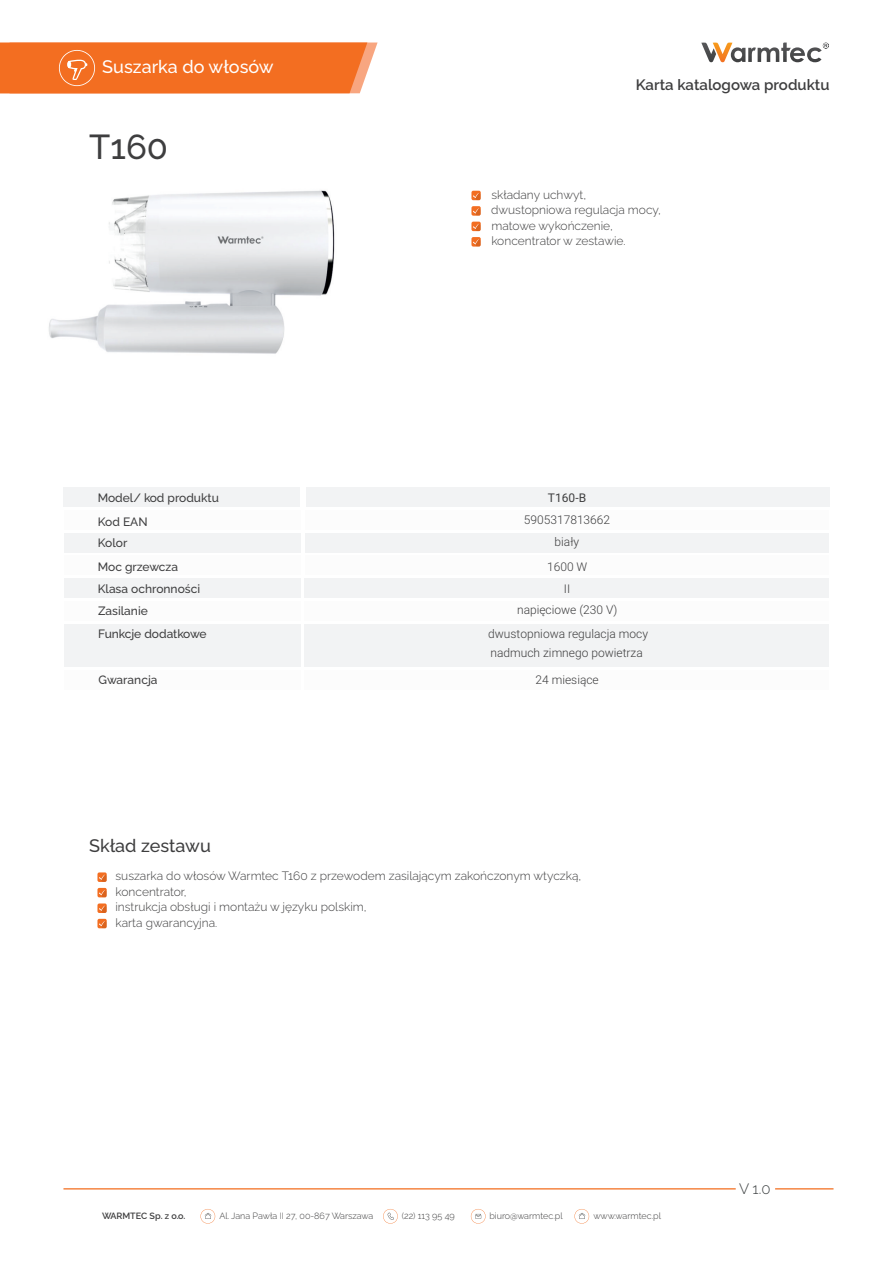
<style>
.page{position:relative;width:893px;height:1263px;background:#fff}
.page>*{position:absolute;margin:0;border:0;box-sizing:border-box;transform-origin:0 0}
.t1{font:500 34.5px "Raleway";color:#3e3e3f}
.t2{font:500 18px "Raleway";color:#fff}
.t3{font:500 18px "Raleway";color:#3e3e3f}
.t4{font:600 15px "Raleway";color:#3e3e3f}
.t5{font:300 15px "Raleway";color:#3c4041}
.t6{font:300 12px/15.3px "Raleway";color:#3e3e3f}
.t7{font:300 12px/21.9px "Roboto";color:#3e3e3f;text-align:center}
.t8{font:500 12px/21.3px "Raleway";color:#3e3e3f}
.t9{font:12px "Roboto";color:#3e3e3f}
.t10{font:300 9px "Raleway";color:#3e3e3f}
.t11{font:600 9px "Raleway";color:#3e3e3f}
</style>
<div class="page">
<svg style="left:0;top:43px;width:378px;height:50px;background:#f3742b"></svg>
<svg style="left:701px;top:42px;width:128px;height:21px"></svg>
<svg style="left:63px;top:1188px;width:673px;height:1px"></svg>
<svg style="left:775px;top:1188px;width:58px;height:1px"></svg>
<svg style="left:383px;top:1209px;width:15px;height:14px"></svg>
<svg style="left:471px;top:1209px;width:15px;height:14px"></svg>
<svg style="left:201px;top:1209px;width:14px;height:14px"></svg>
<svg style="left:574px;top:1209px;width:15px;height:14px"></svg>
<div style="left:471px;top:206px;width:10px;height:10px;background:#f36e21;border-radius:2px"></div>
<svg style="left:473px;top:208px;width:8px;height:8px"></svg>
<div style="left:471px;top:237px;width:10px;height:10px;background:#f36e21;border-radius:2px"></div>
<svg style="left:473px;top:239px;width:8px;height:8px"></svg>
<div style="left:471px;top:222px;width:10px;height:9px;background:#f36e21;border-radius:2px"></div>
<svg style="left:473px;top:224px;width:8px;height:7px"></svg>
<div style="left:64px;top:487px;width:236px;height:20px;background:#f2f3f4"></div>
<div style="left:64px;top:533px;width:236px;height:20px;background:#f2f3f4"></div>
<div style="left:305px;top:533px;width:523px;height:20px;background:#f2f3f4"></div>
<div style="left:64px;top:578px;width:236px;height:20px;background:#f2f3f4"></div>
<div style="left:305px;top:578px;width:524px;height:20px;background:#f2f3f4"></div>
<div style="left:306px;top:487px;width:523px;height:20px;background:#f2f3f4"></div>
<div style="left:471px;top:191px;width:10px;height:9px;background:#f36e21;border-radius:2px"></div>
<svg style="left:473px;top:193px;width:8px;height:7px"></svg>
<div style="left:64px;top:624px;width:236px;height:43px;background:#f2f3f4"></div>
<div style="left:305px;top:624px;width:524px;height:43px;background:#f2f3f4"></div>
<div style="left:97px;top:872px;width:10px;height:10px;background:#f36e21;border-radius:2px"></div>
<svg style="left:99px;top:874px;width:8px;height:8px"></svg>
<div style="left:97px;top:903px;width:10px;height:10px;background:#f36e21;border-radius:2px"></div>
<svg style="left:99px;top:906px;width:8px;height:7px"></svg>
<div style="left:97px;top:919px;width:10px;height:9px;background:#f36e21;border-radius:2px"></div>
<svg style="left:99px;top:921px;width:8px;height:7px"></svg>
<div style="left:97px;top:888px;width:10px;height:9px;background:#f36e21;border-radius:2px"></div>
<svg style="left:99px;top:890px;width:8px;height:7px"></svg>
<img style="left:49px;top:190px;width:286px;height:164px">
<h2 class="t2" style="left:102px;top:56px;width:173px">Suszarka do włosów</h2>
<h1 class="t1" style="left:89px;top:127px;width:80px">T160</h1>
<p class="t8" style="left:98px;top:487px;width:123px">Model/ kod produktu</p>
<p class="t8" style="left:98px;top:511px;width:51px">Kod EAN<br>Kolor</p>
<p class="t6" style="left:491px;top:187px;width:96px">składany uchwyt,</p>
<p class="t4" style="left:636px;top:76px;width:195px">Karta katalogowa produktu</p>
<p class="t6" style="left:491px;top:202px;width:171px">dwustopniowa regulacja mocy,</p>
<p class="t6" style="left:491px;top:218px;width:123px">matowe wykończenie,</p>
<p class="t6" style="left:491px;top:233px;width:136px">koncentrator w zestawie.</p>
<p class="t9" style="left:548px;top:493px;width:40px">T160-B</p>
<p class="t7" style="left:555px;top:532px;width:26px">biały</p>
<p class="t7" style="left:524px;top:510px;width:88px">5905317813662</p>
<p class="t8" style="left:98px;top:556px;width:82px">Moc grzewcza</p>
<p class="t7" style="left:547px;top:557px;width:42px">1600 W<br>II</p>
<p class="t8" style="left:98px;top:577px;width:104px;line-height:22.8px">Klasa ochronności<br>Zasilanie</p>
<p class="t7" style="left:517px;top:600px;width:102px">napięciowe (230 V)</p>
<p class="t8" style="left:98px;top:623px;width:110px">Funkcje dodatkowe</p>
<p class="t7" style="left:488px;top:624px;width:161px">dwustopniowa regulacja mocy</p>
<p class="t7" style="left:491px;top:643px;width:154px">nadmuch zimnego powietrza</p>
<p class="t8" style="left:99px;top:669px;width:60px">Gwarancja</p>
<p class="t7" style="left:535px;top:670px;width:65px">24 miesiące</p>
<h2 class="t3" style="left:89px;top:835px;width:123px">Skład zestawu</h2>
<p class="t6" style="left:115px;top:884px;width:73px">koncentrator,</p>
<p class="t6" style="left:116px;top:868px;width:467px">suszarka do włosów Warmtec T160 z przewodem zasilającym zakończonym wtyczką,</p>
<p class="t6" style="left:115px;top:899px;width:253px">instrukcja obsługi i montażu w języku polskim, karta gwarancyjna.</p>
<p class="t11" style="left:102px;top:1210px;width:85px">WARMTEC Sp. z o.o.</p>
<p class="t10" style="left:219px;top:1211px;width:155px">Al. Jana Pawła II 27, 00-867 Warszawa</p>
<p class="t10" style="left:402px;top:1210px;width:54px">(22) 113 95 49</p>
<p class="t10" style="left:489px;top:1210px;width:75px">biuro@warmtec.pl</p>
<p class="t10" style="left:593px;top:1210px;width:69px">www.warmtec.pl</p>
<p class="t5" style="left:739px;top:1180px;width:33px">V 1.0</p>
</div>
